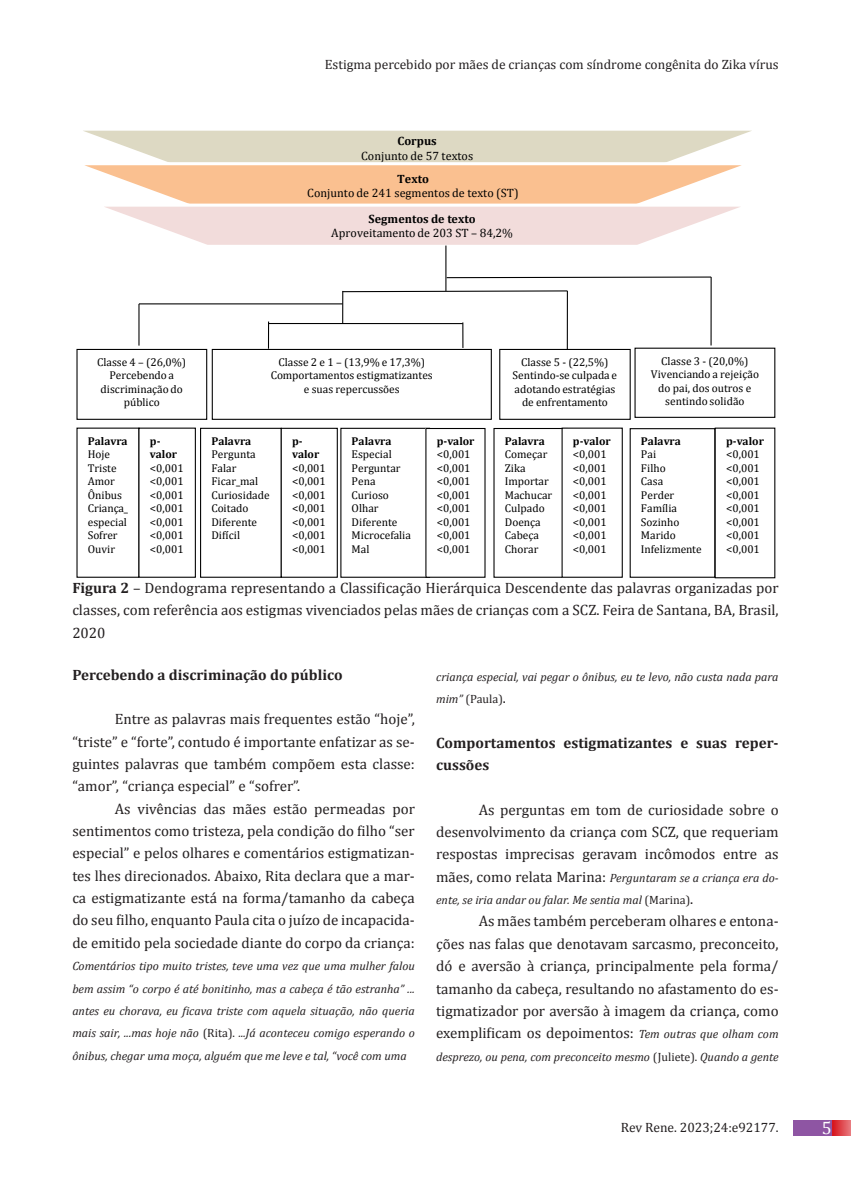
<style>
.page{position:relative;width:851px;height:1191px;background:#fff}
.page>*{position:absolute;margin:0;border:0;box-sizing:border-box;transform-origin:0 0}
.t1{font:18px "Cambria";color:#fff}
.FONTE{font:15px/22.4px "Cambria";color:#231f20;text-align:justify}
.FONTE-2{font:700 15px/22.4px "Cambria";color:#231f20}
.t2{font:13.5px "Cambria";color:#231f20}
.FONTE-3{font:italic 12px/22.4px "Cambria";color:#231f20}
.t3{font:12px/14.1px "Cambria";letter-spacing:.005em;color:#000;text-align:center}
.t4{font:11.4px/13.5px "Cambria";color:#000}
.s1{font-weight:700}
.s2{font-style:normal}
.s3{font-style:normal;font-size:15px}
.s4{font-style:italic;font-size:12px}
</style>
<div class="page">
<div style="left:793px;top:1120px;width:39px;height:15px;background:#8e55a3"></div>
<svg style="left:832px;top:1120px;width:18px;height:15px"></svg>
<svg style="left:83px;top:130px;width:669px;height:119px"></svg>
<div style="left:76px;top:349px;width:131px;height:71px;background:#fff;border:1px solid #000"></div>
<div style="left:212px;top:349px;width:280px;height:71px;background:#fff;border:1px solid #000"></div>
<svg style="left:268px;top:321px;width:1px;height:28px"></svg>
<svg style="left:462px;top:322px;width:1px;height:26px"></svg>
<hr style="left:268px;top:323px;width:194px;height:1px;background:#000">
<svg style="left:342px;top:290px;width:226px;height:3px"></svg>
<hr style="left:566px;top:291px;width:2px;height:58px;background:#000">
<hr style="left:138px;top:304px;width:1px;height:41px;background:#000">
<svg style="left:446px;top:276px;width:266px;height:3px"></svg>
<hr style="left:445px;top:245px;width:1px;height:46px;background:#000">
<div style="left:634px;top:348px;width:141px;height:70px;border:1px solid #000"></div>
<hr style="left:710px;top:277px;width:1px;height:68px;background:#000">
<hr style="left:139px;top:303px;width:203px;height:1px;background:#000">
<hr style="left:342px;top:291px;width:1px;height:32px;background:#000">
<div style="left:499px;top:349px;width:131px;height:71px;background:#fff;border:1px solid #000"></div>
<div style="left:138px;top:427px;width:58px;height:151px;border:1px solid #000"></div>
<div style="left:200px;top:428px;width:82px;height:150px;border:1px solid #000"></div>
<div style="left:281px;top:428px;width:57px;height:150px;border:1px solid #000"></div>
<div style="left:340px;top:428px;width:90px;height:150px;border:1px solid #000"></div>
<div style="left:426px;top:428px;width:59px;height:149px;background:#fff"></div>
<div style="left:493px;top:428px;width:74px;height:150px;border:1px solid #000"></div>
<div style="left:562px;top:428px;width:60px;height:149px;background:#fff"></div>
<div style="left:629px;top:428px;width:86px;height:150px;border:1px solid #000"></div>
<div style="left:714px;top:427px;width:61px;height:151px;border:1px solid #000"></div>
<p class="t2" style="left:325px;top:56px;width:455px">Estigma percebido por mães de crianças com síndrome congênita do Zika vírus</p>
<p class="t3" style="left:361px;top:134px;width:114px"><span class="s1">Corpus<br></span>Conjunto de 57 textos</p>
<p class="t3" style="left:307px;top:172px;width:213px"><span class="s1">Texto<br></span>Conjunto de 241 segmentos de texto (ST)</p>
<p class="t3" style="left:331px;top:212px;width:183px"><span class="s1">Segmentos de texto<br></span>Aproveitamento de 203 ST – 84,2%</p>
<p class="t4" style="left:97px;top:355px;width:91px;text-align:center">Classe 4 – (26,0%)<br>Percebendo a discriminação do público</p>
<p class="t4" style="left:271px;top:355px;width:163px;text-align:center">Classe 2 e 1 – (13,9% e 17,3%)<br>Comportamentos estigmatizantes e suas repercussões</p>
<p class="t4" style="left:650px;top:354px;width:110px;text-align:center">Classe 3 - (20,0%)<br>Vivenciando a rejeição do pai, dos outros e sentindo solidão</p>
<p class="t4" style="left:512px;top:355px;width:106px;text-align:center">Classe 5 - (22,5%)<br>Sentindo-se culpada e adotando estratégias de enfrentamento</p>
<p class="t4" style="left:88px;top:434px;width:42px"><span class="s1">Palavra<br></span>Hoje<br>Triste<br>Amor<br>Ônibus<br>Criança_ especial<br>Sofrer<br>Ouvir</p>
<p class="t4" style="left:150px;top:434px;width:35px"><span class="s1">p&shy;valor </span>&lt;0,001 &lt;0,001 &lt;0,001 &lt;0,001 &lt;0,001 &lt;0,001 &lt;0,001</p>
<p class="t4" style="left:211px;top:434px;width:60px"><span class="s1">Palavra<br></span>Pergunta<br>Falar<br>Ficar_mal<br>Curiosidade<br>Coitado<br>Diferente<br>Difícil</p>
<p class="t4" style="left:292px;top:434px;width:35px"><span class="s1">p&shy;valor </span>&lt;0,001 &lt;0,001 &lt;0,001 &lt;0,001 &lt;0,001 &lt;0,001 &lt;0,001</p>
<p class="t4" style="left:351px;top:434px;width:61px"><span class="s1">Palavra<br></span>Especial<br>Perguntar<br>Pena<br>Curioso<br>Olhar<br>Diferente<br>Microcefalia<br>Mal</p>
<p class="t4" style="left:436px;top:434px;width:39px"><span class="s1">p-valor </span>&lt;0,001 &lt;0,001 &lt;0,001 &lt;0,001 &lt;0,001 &lt;0,001 &lt;0,001 &lt;0,001</p>
<p class="t4" style="left:504px;top:434px;width:49px"><span class="s1">Palavra<br></span>Começar<br>Zika<br>Importar<br>Machucar<br>Culpado<br>Doença<br>Cabeça<br>Chorar</p>
<p class="t4" style="left:573px;top:434px;width:39px"><span class="s1">p-valor </span>&lt;0,001 &lt;0,001 &lt;0,001 &lt;0,001 &lt;0,001 &lt;0,001 &lt;0,001 &lt;0,001</p>
<p class="t4" style="left:641px;top:434px;width:62px"><span class="s1">Palavra<br></span>Pai<br>Filho<br>Casa<br>Perder<br>Família<br>Sozinho<br>Marido<br>Infelizmente</p>
<p class="t4" style="left:726px;top:434px;width:39px"><span class="s1">p-valor </span>&lt;0,001 &lt;0,001 &lt;0,001 &lt;0,001 &lt;0,001 &lt;0,001 &lt;0,001 &lt;0,001</p>
<p class="FONTE" style="left:72px;top:576px;width:707px"><span class="s1">Figura 2</span> – Dendograma representando a Classificação Hierárquica Descendente das palavras organizadas por classes, com referência aos estigmas vivenciados pelas mães de crianças com a SCZ. Feira de Santana, BA, Brasil, 2020</p>
<p class="FONTE-2" style="left:72px;top:663px;width:272px">Percebendo a discriminação do público</p>
<p class="FONTE" style="left:72px;top:708px;width:344px;text-indent:43px">Entre as palavras mais frequentes estão “hoje”, “triste” e “forte”, contudo é importante enfatizar as se&shy;guintes palavras que também compõem esta classe: “amor”, “criança especial” e “sofrer”.</p>
<p class="FONTE" style="left:72px;top:797px;width:344px;text-indent:43px">As vivências das mães estão permeadas por sentimentos como tristeza, pela condição do filho “ser especial” e pelos olhares e comentários estigmatizan&shy;tes lhes direcionados. Abaixo, Rita declara que a mar&shy;ca estigmatizante está na forma/tamanho da cabeça do seu filho, enquanto Paula cita o juízo de incapacida&shy;de emitido pela sociedade diante do corpo da criança:</p>
<p class="FONTE-3" style="left:72px;top:954px;width:344px;text-align:justify">Comentários tipo muito tristes, teve uma vez que uma mulher falou bem assim “o corpo é até bonitinho, mas a cabeça é tão estranha” ... antes eu chorava, eu ficava triste com aquela situação, não queria mais sair, ...mas hoje não <span class="s2">(Rita).</span> ...Já aconteceu comigo esperando o ônibus, chegar uma moça, alguém que me leve e tal, “você com uma</p>
<p class="FONTE-3" style="left:436px;top:664px;width:344px">criança especial, vai pegar o ônibus, eu te levo, não custa nada para mim” <span class="s2">(Paula)</span><span class="s3">.</span></p>
<p class="FONTE-2" style="left:436px;top:731px;width:344px">Comportamentos estigmatizantes e suas reper&shy;cussões</p>
<p class="FONTE" style="left:436px;top:798px;width:344px;text-indent:43px">As perguntas em tom de curiosidade sobre o desenvolvimento da criança com SCZ, que requeriam respostas imprecisas geravam incômodos entre as</p>
<p class="FONTE-3" style="left:436px;top:866px;width:344px"><span class="s3">mães, como relata Marina:</span> Perguntaram se a criança era do&shy;ente, se iria andar ou falar. Me sentia mal <span class="s2">(Marina)</span><span class="s3">.</span></p>
<p class="FONTE" style="left:436px;top:910px;width:344px;text-indent:43px">As mães também perceberam olhares e entona&shy;ções nas falas que denotavam sarcasmo, preconceito, dó e aversão à criança, principalmente pela forma/ tamanho da cabeça, resultando no afastamento do es&shy;tigmatizador por aversão à imagem da criança, como exemplificam os depoimentos: <span class="s4">Tem outras que olham com</span></p>
<p class="FONTE-3" style="left:436px;top:1044px;width:344px">desprezo, ou pena, com preconceito mesmo <span class="s2">(Juliete).</span> Quando a gente</p>
<p class="t2" style="left:620px;top:1119px;width:159px">Rev Rene. 2023;24:e92177.</p>
<p class="t1" style="left:821px;top:1117px;width:11px">5</p>
</div>
